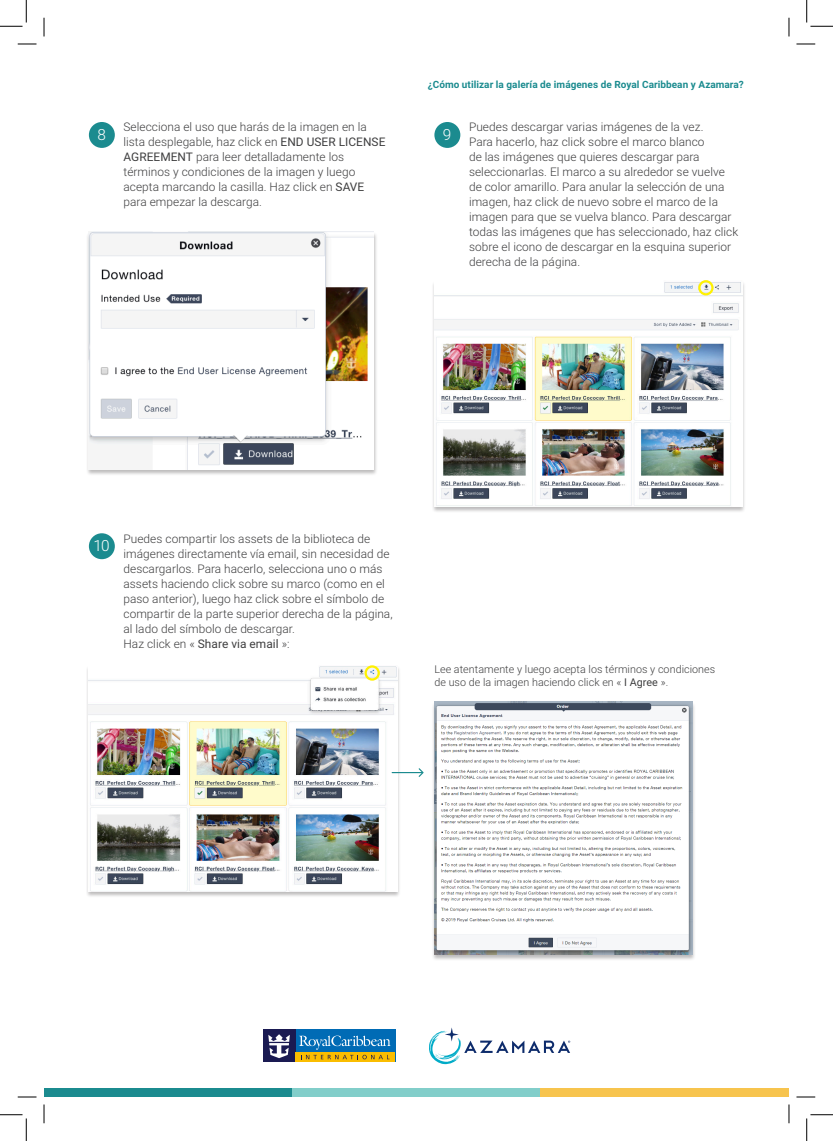
<style>
.page{position:relative;width:833px;height:1141px;background:#fff}
.page>*{position:absolute;margin:0;border:0;box-sizing:border-box;transform-origin:0 0}
.t1{font:300 15.38px "Roboto";color:#fff}
.t2{font:300 11.88px/15px "Roboto";letter-spacing:.005em;color:#3e3e3f}
.t3{font:300 10.75px/12.5px "Roboto";letter-spacing:.005em;color:#3e3e3f}
.t4{font:700 10px "Roboto";letter-spacing:.005em;color:#1b8b8f}
.s1{font-weight:400}
</style>
<div class="page">
<div style="left:89px;top:122px;width:26px;height:26px;background:#1b8b8f;border-radius:50%"></div>
<div style="left:89px;top:533px;width:26px;height:26px;background:#1b8b8f;border-radius:50%"></div>
<div style="left:434px;top:122px;width:26px;height:26px;background:#1b8b8f;border-radius:50%"></div>
<div style="left:86px;top:232px;width:291px;height:244px;background:#231f20;opacity:.3"></div>
<img style="left:89px;top:232px;width:284px;height:237px">
<div style="left:86px;top:665px;width:314px;height:232px;background:#231f20;opacity:.3"></div>
<img style="left:89px;top:665px;width:308px;height:226px">
<div style="left:44px;top:1088px;width:248px;height:8px;background:#1b8b8f"></div>
<div style="left:292px;top:1088px;width:248px;height:8px;background:#82ceca"></div>
<div style="left:540px;top:1088px;width:248px;height:8px;background:#f7c44e"></div>
<div style="left:431px;top:701px;width:264px;height:259px;background:#231f20;opacity:.3"></div>
<img style="left:434px;top:701px;width:258px;height:253px">
<div style="left:364px;top:665px;width:15px;height:15px;border:2px solid #fff101;border-radius:50%"></div>
<svg style="left:391px;top:768px;width:32px;height:8px"></svg>
<div style="left:263px;top:1029px;width:132px;height:32px;background:#006bb5"></div>
<div style="left:263px;top:1029px;width:32px;height:32px;background:#1a1a52"></div>
<svg style="left:295px;top:1051px;width:100px;height:10px"></svg>
<svg style="left:268px;top:1034px;width:22px;height:23px"></svg>
<svg style="left:298px;top:1035px;width:92px;height:24px"></svg>
<svg style="left:429px;top:1027px;width:141px;height:37px"></svg>
<div style="left:431px;top:281px;width:314px;height:231px;background:#231f20;opacity:.3"></div>
<img style="left:434px;top:281px;width:308px;height:225px">
<div style="left:697px;top:280px;width:16px;height:15px;border:2px solid #fff101;border-radius:50%"></div>
<svg style="left:18px;top:43px;width:18px;height:2px"></svg>
<svg style="left:796px;top:43px;width:18px;height:2px"></svg>
<svg style="left:18px;top:1096px;width:18px;height:1px"></svg>
<svg style="left:796px;top:1096px;width:18px;height:1px"></svg>
<svg style="left:43px;top:18px;width:2px;height:18px"></svg>
<svg style="left:43px;top:1104px;width:2px;height:19px"></svg>
<svg style="left:788px;top:18px;width:1px;height:18px"></svg>
<svg style="left:788px;top:1104px;width:1px;height:19px"></svg>
<svg style="left:0;top:0;width:27px;height:27px"></svg>
<svg style="left:0;top:1114px;width:27px;height:26px"></svg>
<svg style="left:806px;top:0;width:26px;height:27px"></svg>
<svg style="left:806px;top:1114px;width:26px;height:26px"></svg>
<p class="t1" style="left:97px;top:124px;width:10px">8</p>
<p class="t2" style="left:123px;top:119px;width:263px">Selecciona el uso que harás de la imagen en la lista desplegable, haz click en <span class="s1">END USER LICENSE AGREEMENT</span> para leer detalladamente los términos y condiciones de la imagen y luego acepta marcando la casilla. Haz click en <span class="s1">SAVE </span>para empezar la descarga.</p>
<p class="t4" style="left:427px;top:77px;width:317px">¿Cómo utilizar la galería de imágenes de Royal Caribbean y Azamara?</p>
<p class="t1" style="left:442px;top:124px;width:10px">9</p>
<p class="t2" style="left:468px;top:119px;width:270px">Puedes descargar varias imágenes de la vez.<br>Para hacerlo, haz click sobre el marco blanco<br>de las imágenes que quieres descargar para seleccionarlas. El marco a su alrededor se vuelve de color amarillo. Para anular la selección de una imagen, haz click de nuevo sobre el marco de la imagen para que se vuelva blanco. Para descargar todas las imágenes que has seleccionado, haz click sobre el icono de descargar en la esquina superior derecha de la página.</p>
<p class="t1" style="left:94px;top:535px;width:18px">10</p>
<p class="t2" style="left:123px;top:531px;width:270px">Puedes compartir los assets de la biblioteca de imágenes directamente vía email, sin necesidad de descargarlos. Para hacerlo, selecciona uno o más assets haciendo click sobre su marco (como en el paso anterior), luego haz click sobre el símbolo de compartir de la parte superior derecha de la página, al lado del símbolo de descargar.<br>Haz click en « <span class="s1">Share via email</span> »:</p>
<p class="t3" style="left:434px;top:663px;width:282px">Lee atentamente y luego acepta los términos y condiciones de uso de la imagen haciendo click en « <span class="s1">I Agree</span> ».</p>
</div>
